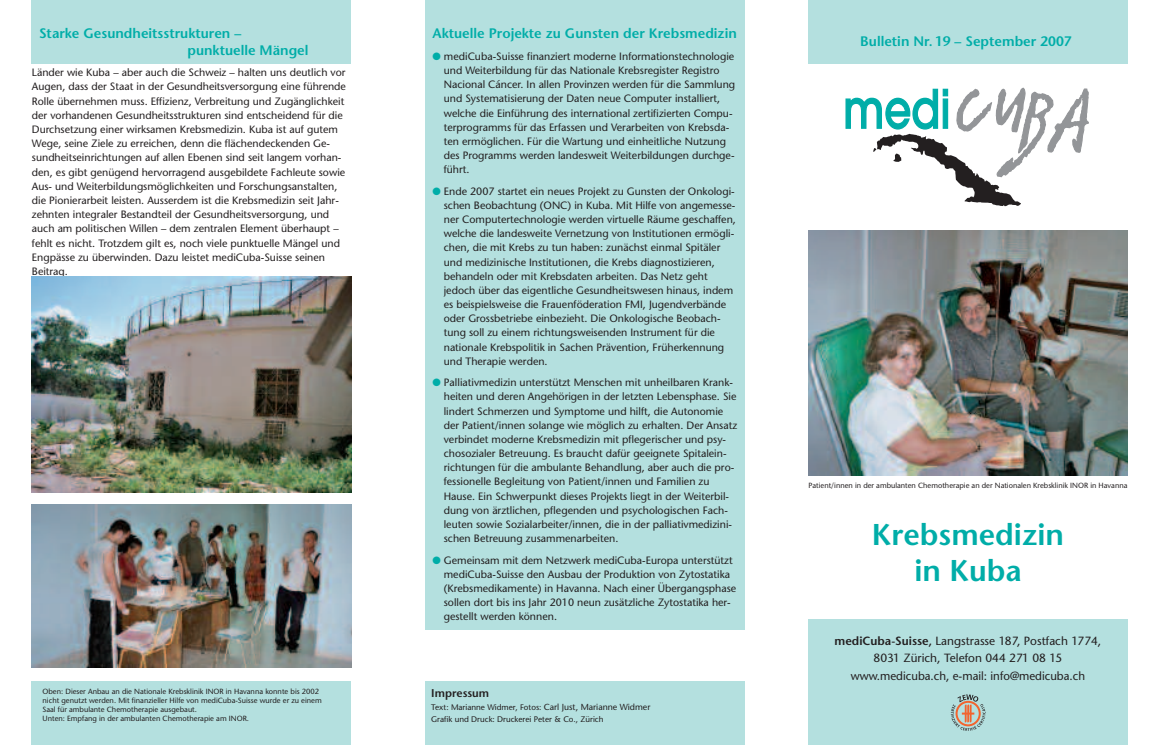
<style>
.page{position:relative;width:1163px;height:745px;background:#fff}
.page>*{position:absolute;margin:0;border:0;box-sizing:border-box;transform-origin:0 0}
.t1{font:600 30px/36px "Stone Sans";color:#00ada8;text-align:center}
.t2{font:600 13.75px/16.5px "Stone Sans";color:#00ada8}
.t3{font:11.88px/17.8px "Stone Sans";color:#231f20;text-align:center}
.t4{font:600 11.25px "Stone Sans";color:#231f20}
.t5{font:10.62px/14.1px "Stone Sans";color:#231f20}
.t6{font:8.12px/12.4px "Stone Sans";color:#231f20}
.t7{font:7.5px/9px "Stone Sans";color:#231f20}
.s1{color:#00ada8}
.s2{font-size:8.75px}
.s3{font-weight:600}
</style>
<div class="page">
<div style="left:808px;top:619px;width:319px;height:125px;background:#b4e0df"></div>
<svg style="left:845px;top:88px;width:243px;height:118px"></svg>
<svg style="left:950px;top:694px;width:35px;height:36px"></svg>
<div style="left:32px;top:0;width:319px;height:64px;background:#b4e0df"></div>
<div style="left:808px;top:0;width:319px;height:64px;background:#b4e0df"></div>
<div style="left:425px;top:0;width:319px;height:629px;background:#b4e0df"></div>
<div style="left:32px;top:680px;width:319px;height:64px;background:#b4e0df"></div>
<div style="left:425px;top:680px;width:319px;height:64px;background:#b4e0df"></div>
<img style="left:32px;top:276px;width:319px;height:216px">
<img style="left:32px;top:504px;width:319px;height:163px">
<img style="left:808px;top:230px;width:319px;height:245px">
<p class="t2" style="left:187px;top:27px;width:123px;text-indent:-148px">Starke Gesundheitsstrukturen – punktuelle Mängel</p>
<p class="t5" style="left:32px;top:67px;width:315px">Länder wie Kuba – aber auch die Schweiz – halten uns deutlich vor Augen, dass der Staat in der Gesundheitsversorgung eine führende Rolle übernehmen muss. Effizienz, Verbreitung und Zugänglichkeit der vorhandenen Gesundheitsstrukturen sind entscheidend für die Durchsetzung einer wirksamen Krebsmedizin. Kuba ist auf gutem Wege, seine Ziele zu erreichen, denn die flächendeckenden Ge&shy;sundheitseinrichtungen auf allen Ebenen sind seit langem vorhan&shy;den, es gibt genügend hervorragend ausgebildete Fachleute sowie Aus- und Weiterbildungsmöglichkeiten und Forschungsanstalten, die Pionierarbeit leisten. Ausserdem ist die Krebsmedizin seit Jahr&shy;zehnten integraler Bestandteil der Gesundheitsversorgung, und auch am politischen Willen – dem zentralen Element überhaupt – fehlt es nicht. Trotzdem gilt es, noch viele punktuelle Mängel und Engpässe zu überwinden. Dazu leistet mediCuba-Suisse seinen Beitrag.</p>
<p class="t7" style="left:43px;top:687px;width:281px">Oben: Dieser Anbau an die Nationale Krebsklinik INOR in Havanna konnte bis 2002 nicht genutzt werden. Mit finanzieller Hilfe von mediCuba-Suisse wurde er zu einem Saal für ambulante Chemotherapie ausgebaut.<br>Unten: Empfang in der ambulanten Chemotherapie am INOR.</p>
<p class="t2" style="left:432px;top:27px;width:306px">Aktuelle Projekte zu Gunsten der Krebsmedizin</p>
<p class="t5" style="left:443px;top:50px;width:293px;text-indent:-11px"><span class="s1">●</span> mediCuba-Suisse finanziert moderne Informationstechnologie und Weiterbildung für das Nationale Krebsregister Registro Nacional Cáncer. In allen Provinzen werden für die Sammlung und Systematisierung der Daten neue Computer installiert, welche die Einführung des international zertifizierten Compu&shy;terprogramms für das Erfassen und Verarbeiten von Krebsda&shy;ten ermöglichen. Für die Wartung und einheitliche Nutzung des Programms werden landesweit Weiterbildungen durchge&shy;führt.</p>
<p class="t5" style="left:443px;top:185px;width:293px;text-indent:-11px"><span class="s1">●</span> Ende 2007 startet ein neues Projekt zu Gunsten der Onkologi&shy;schen Beobachtung (ONC) in Kuba. Mit Hilfe von angemesse&shy;ner Computertechnologie werden virtuelle Räume geschaffen, welche die landesweite Vernetzung von Institutionen ermögli&shy;chen, die mit Krebs zu tun haben: zunächst einmal Spitäler und medizinische Institutionen, die Krebs diagnostizieren, behandeln oder mit Krebsdaten arbeiten. Das Netz geht jedoch über das eigentliche Gesundheitswesen hinaus, indem es beispielsweise die Frauenföderation FMI, Jugendverbände oder Grossbetriebe einbezieht. Die Onkologische Beobach&shy;tung soll zu einem richtungsweisenden Instrument für die nationale Krebspolitik in Sachen Prävention, Früherkennung und Therapie werden.</p>
<p class="t5" style="left:443px;top:376px;width:295px;text-indent:-11px"><span class="s1">●</span> Palliativmedizin unterstützt Menschen mit unheilbaren Krank&shy;heiten und deren Angehörigen in der letzten Lebensphase. Sie lindert Schmerzen und Symptome und hilft, die Autonomie der Patient/innen solange wie möglich zu erhalten. Der Ansatz verbindet moderne Krebsmedizin mit pflegerischer und psy&shy;chosozialer Betreuung. Es braucht dafür geeignete Spitalein&shy;richtungen für die ambulante Behandlung, aber auch die pro&shy;fessionelle Begleitung von Patient/innen und Familien zu Hause. Ein Schwerpunkt dieses Projekts liegt in der Weiterbil&shy;dung von ärztlichen, pflegenden und psychologischen Fach&shy;leuten sowie Sozialarbeiter/innen, die in der palliativmedizini&shy;schen Betreuung zusammenarbeiten.</p>
<p class="t5" style="left:443px;top:553px;width:294px;text-indent:-11px"><span class="s1">●</span> Gemeinsam mit dem Netzwerk mediCuba-Europa unterstützt mediCuba-Suisse den Ausbau der Produktion von Zytostatika (Krebsmedikamente) in Havanna. Nach einer Übergangsphase sollen dort bis ins Jahr 2010 neun zusätzliche Zytostatika her&shy;gestellt werden können.</p>
<p class="t4" style="left:431px;top:688px;width:59px">Impressum</p>
<p class="t6" style="left:431px;top:701px;width:221px">Text: Marianne Widmer, Fotos: <span class="s2">Carl Just, Marianne Widmer<br></span>Grafik und Druck: Druckerei Peter &amp; Co., Zürich</p>
<p class="t2" style="left:860px;top:34px;width:213px">Bulletin Nr. 19 – September 2007</p>
<p class="t7" style="left:808px;top:481px;width:320px">Patient/innen in der ambulanten Chemotherapie an der Nationalen Krebsklinik INOR in Havanna</p>
<h1 class="t1" style="left:871px;top:519px;width:193px">Krebsmedizin in Kuba</h1>
<p class="t3" style="left:834px;top:632px;width:268px"><span class="s3">mediCuba-Suisse,</span> Langstrasse 187, Postfach 1774,<br>8031 Zürich, Telefon 044 271 08 15 www.medicuba.ch, e-mail: info@medicuba.ch</p>
</div>
